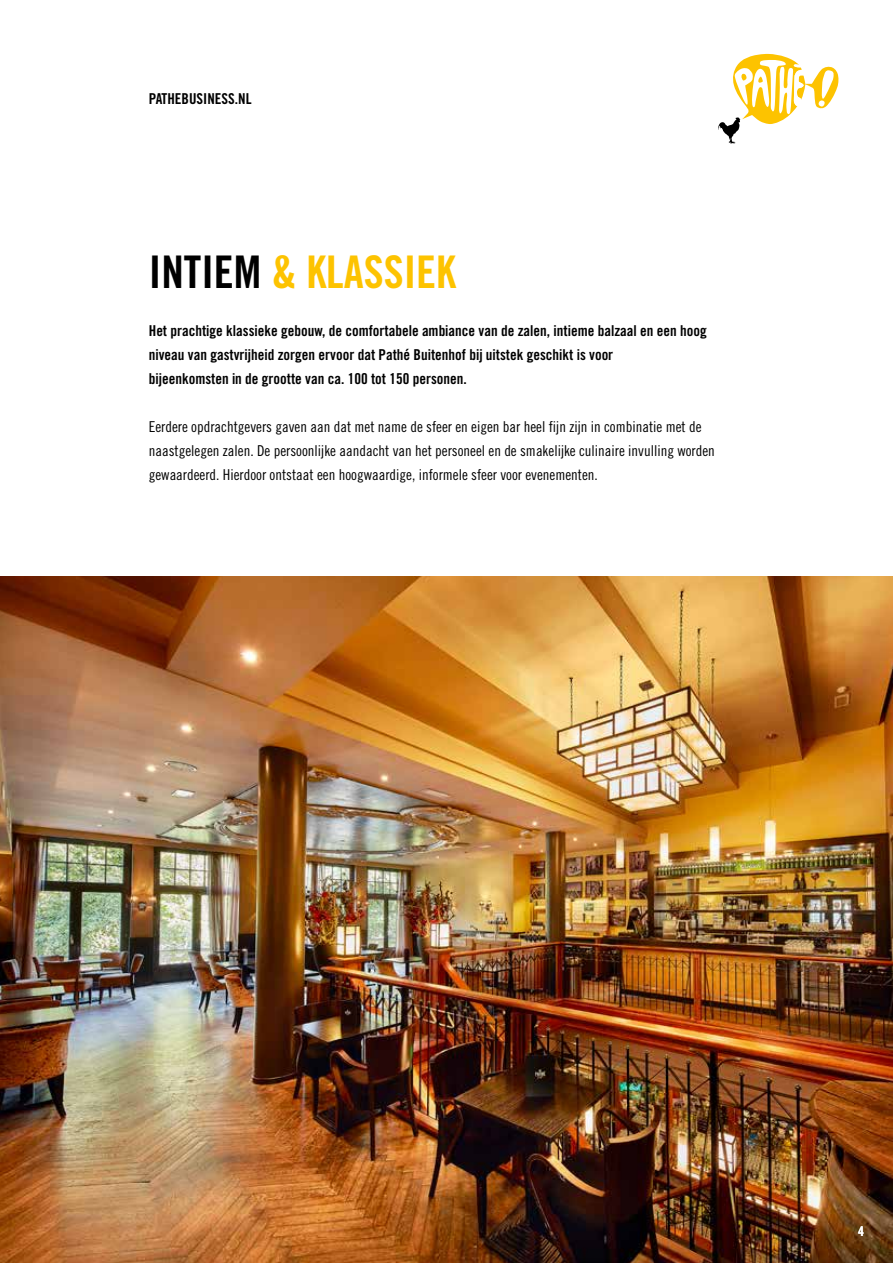
<style>
.page{position:relative;width:893px;height:1263px;background:#fff}
.page>*{position:absolute;margin:0;border:0;box-sizing:border-box;transform-origin:0 0}
.t1{font:45px "Trade Gothic LT Pro Bd Cn 20";color:#fdc300}
.t2{font:15px/24px "Trade Gothic LT Pro Cn 18";color:#000}
.t3{font:15px/24px "Trade Gothic LT Pro Bd Cn 20";color:#000}
.t4{font:13.5px "Trade Gothic LT Pro Bd Cn 20";color:#fff}
.s1{color:#000}
</style>
<div class="page">
<img style="left:0;top:576px;width:893px;height:687px">
<svg style="left:718px;top:54px;width:121px;height:90px"></svg>
<p class="t3" style="left:149px;top:87px;width:104px">PATHEBUSINESS.NL</p>
<h1 class="t1" style="left:149px;top:245px;width:309px"><span class="s1">INTIEM</span> &amp; KLASSIEK</h1>
<p class="t3" style="left:149px;top:319px;width:559px">Het prachtige klassieke gebouw, de comfortabele ambiance van de zalen, intieme balzaal en een hoog niveau van gastvrijheid zorgen ervoor dat Pathé Buitenhof bij uitstek geschikt is voor<br>bijeenkomsten in de grootte van ca. 100 tot 150 personen.</p>
<p class="t2" style="left:149px;top:414px;width:568px">Eerdere opdrachtgevers gaven aan dat met name de sfeer en eigen bar heel fijn zijn in combinatie met de naastgelegen zalen. De persoonlijke aandacht van het personeel en de smakelijke culinaire invulling worden gewaardeerd. Hierdoor ontstaat een hoogwaardige, informele sfeer voor evenementen.</p>
<p class="t4" style="left:858px;top:1223px;width:7px">4</p>
</div>
